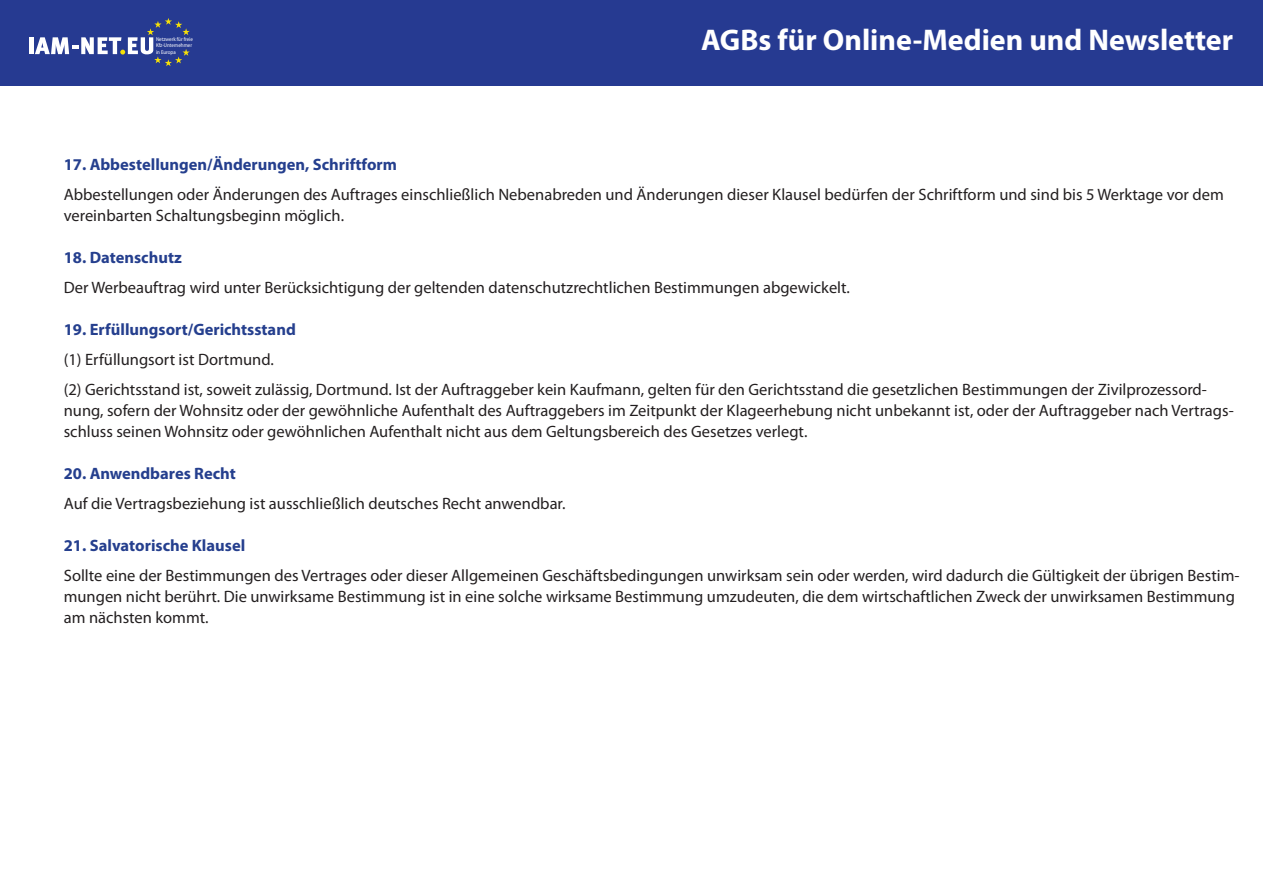
<style>
.page{position:relative;width:1263px;height:893px;background:#fff}
.page>*{position:absolute;margin:0;border:0;box-sizing:border-box;transform-origin:0 0}
.t1{font:700 30px "Myriad Pro";color:#fff}
.t2{font:16.5px/21px "Myriad Pro";color:#231f20}
.t3{font:700 16.5px "Myriad Pro";color:#253f8e}
.t4{font:5.55px/6.4px "Meta";color:#fff;scale:.91 1}
</style>
<div class="page">
<div style="left:0;top:0;width:1263px;height:85px;background:#263a91"></div>
<hr style="left:29px;top:37px;width:4px;height:17px;background:#fff">
<svg style="left:35px;top:18px;width:155px;height:48px"></svg>
<p class="t4" style="left:156px;top:36px;width:42px">Netzwerk für freie<br>Kfz-Unternehmer in Europa</p>
<p class="t1" style="left:701px;top:20px;width:534px">AGBs für Online-Medien und Newsletter</p>
<p class="t3" style="left:64px;top:153px;width:335px">17. Abbestellungen/Änderungen, Schriftform</p>
<p class="t2" style="left:64px;top:183px;width:1161px">Abbestellungen oder Änderungen des Auftrages einschließlich Nebenabreden und Änderungen dieser Klausel bedürfen der Schriftform und sind bis 5 Werktage vor dem vereinbarten Schaltungsbeginn möglich.</p>
<p class="t3" style="left:64px;top:246px;width:120px">18. Datenschutz</p>
<p class="t2" style="left:64px;top:276px;width:788px">Der Werbeauftrag wird unter Berücksichtigung der geltenden datenschutzrechtlichen Bestimmungen abgewickelt.</p>
<p class="t3" style="left:64px;top:318px;width:234px">19. Erfüllungsort/Gerichtsstand</p>
<p class="t2" style="left:64px;top:348px;width:212px">(1) Erfüllungsort ist Dortmund.</p>
<p class="t2" style="left:64px;top:378px;width:1171px">(2) Gerichtsstand ist, soweit zulässig, Dortmund. Ist der Auftraggeber kein Kaufmann, gelten für den Gerichtsstand die gesetzlichen Bestimmungen der Zivilprozessord&shy;nung, sofern der Wohnsitz oder der gewöhnliche Aufenthalt des Auftraggebers im Zeitpunkt der Klageerhebung nicht unbekannt ist, oder der Auftraggeber nach Vertrags&shy;schluss seinen Wohnsitz oder gewöhnlichen Aufenthalt nicht aus dem Geltungsbereich des Gesetzes verlegt.</p>
<p class="t3" style="left:64px;top:462px;width:173px">20. Anwendbares Recht</p>
<p class="t2" style="left:64px;top:492px;width:503px">Auf die Vertragsbeziehung ist ausschließlich deutsches Recht anwendbar.</p>
<p class="t3" style="left:64px;top:534px;width:183px">21. Salvatorische Klausel</p>
<p class="t2" style="left:64px;top:564px;width:1177px">Sollte eine der Bestimmungen des Vertrages oder dieser Allgemeinen Geschäftsbedingungen unwirksam sein oder werden, wird dadurch die Gültigkeit der übrigen Bestim&shy;mungen nicht berührt. Die unwirksame Bestimmung ist in eine solche wirksame Bestimmung umzudeuten, die dem wirtschaftlichen Zweck der unwirksamen Bestimmung am nächsten kommt.</p>
</div>
